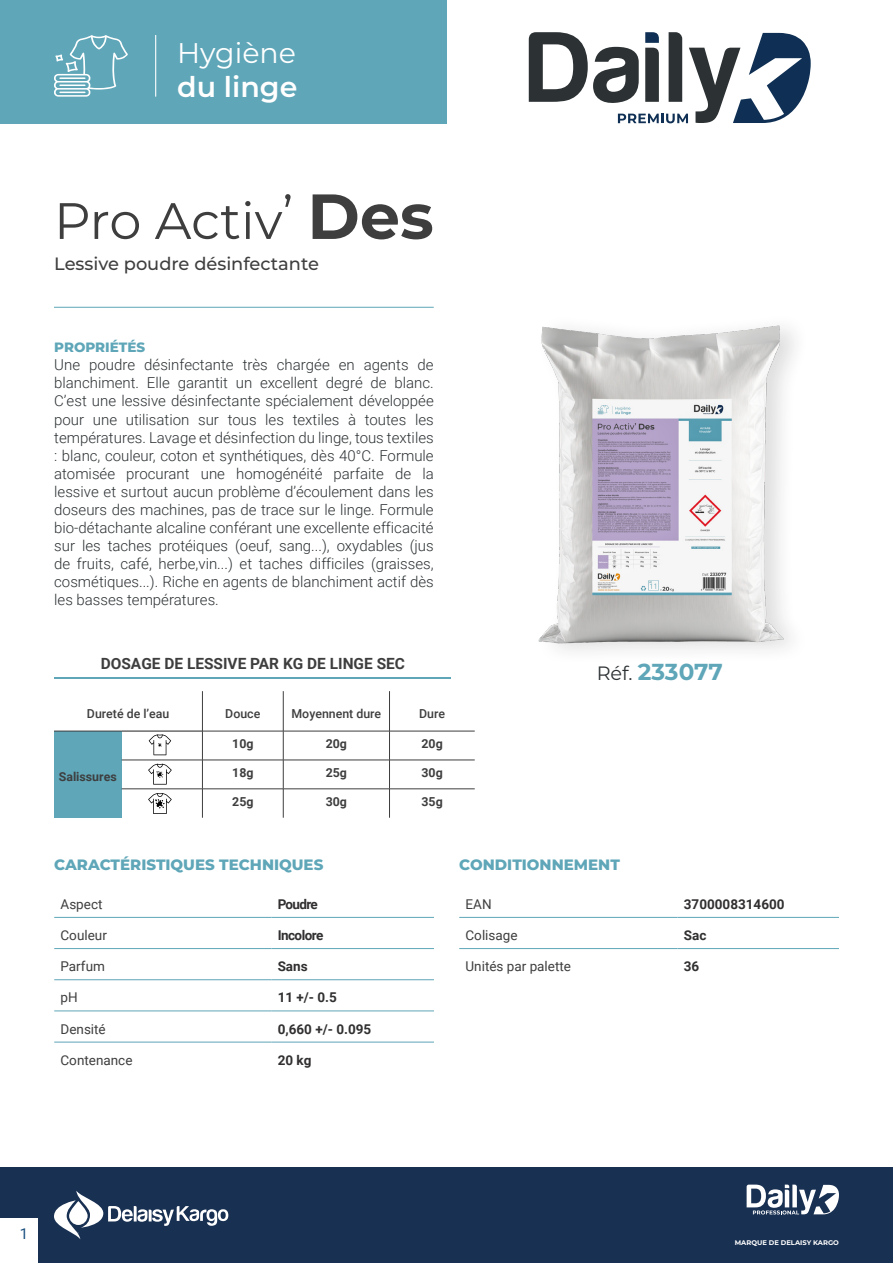
<style>
.page{position:relative;width:893px;height:1263px;background:#fff}
.page>*{position:absolute;margin:0;border:0;box-sizing:border-box;transform-origin:0 0}
.t1{font:700 63.6px "Montserrat";color:#3e3e3f}
.t2{font:51.15px "Montserrat";letter-spacing:-.005em;color:#3e3e3f}
.Medium_Size_80pt_Lea_96pt_Left{font:28.5px "Montserrat";color:#fff}
.Medium_Size_80pt_Lea_96pt_Left-2{font:600 28.5px "Montserrat";color:#fff}
.t3{font:700 23.1px "Montserrat";color:#5ea6b8}
.t4{font:500 17.85px "Montserrat";color:#3e3e3f}
.t5{font:700 15.45px "Roboto";color:#3e3e3f}
.t6{font:300 15px/18px "Roboto";color:#2c3133;text-align:justify}
.t7{font:800 15px "Montserrat";color:#5ea6b8}
.Regular_Size_22pt_Lea_37pt_Left{font:15px "Roboto";color:#1c5281}
.t8{font:13.5px "Roboto";color:#3e3e3f}
.t9{font:700 13.5px "Roboto";color:#312f30}
.t10{font:800 13.5px "Montserrat";color:#5ea6b8}
.t11{font:700 13.5px "Roboto";letter-spacing:-.04em;color:#312f30}
.t12{font:700 12.3px "Roboto";color:#3e3e3f}
.t13{font:500 12.3px "Roboto";color:#3e3e3f}
.t14{font:700 6.75px "Montserrat";color:#fff}
.s1{font-weight:400;font-size:19.35px;color:#2c3133}
</style>
<div class="page">
<div style="left:0;top:0;width:446px;height:123px;background:#5ea6b8"></div>
<svg style="left:529px;top:32px;width:282px;height:91px"></svg>
<div style="left:0;top:1167px;width:893px;height:96px;background:#183052"></div>
<svg style="left:54px;top:1191px;width:174px;height:48px"></svg>
<svg style="left:747px;top:1184px;width:92px;height:30px"></svg>
<img style="left:538px;top:325px;width:251px;height:326px">
<hr style="left:54px;top:307px;width:380px;height:1px;background:#5ea6b8">
<hr style="left:54px;top:917px;width:217px;height:1px;background:#5ea6b8">
<hr style="left:271px;top:917px;width:163px;height:1px;background:#5ea6b8">
<hr style="left:54px;top:948px;width:217px;height:1px;background:#5ea6b8">
<hr style="left:271px;top:948px;width:163px;height:1px;background:#5ea6b8">
<hr style="left:54px;top:979px;width:217px;height:1px;background:#5ea6b8">
<hr style="left:271px;top:979px;width:163px;height:1px;background:#5ea6b8">
<hr style="left:54px;top:1011px;width:217px;height:1px;background:#5ea6b8">
<hr style="left:271px;top:1011px;width:163px;height:1px;background:#5ea6b8">
<hr style="left:54px;top:1042px;width:217px;height:1px;background:#5ea6b8">
<hr style="left:271px;top:1042px;width:163px;height:1px;background:#5ea6b8">
<hr style="left:459px;top:917px;width:219px;height:1px;background:#5ea6b8">
<hr style="left:678px;top:917px;width:161px;height:1px;background:#5ea6b8">
<hr style="left:459px;top:948px;width:219px;height:1px;background:#5ea6b8">
<hr style="left:678px;top:948px;width:161px;height:1px;background:#5ea6b8">
<div style="left:0;top:1218px;width:38px;height:45px;background:#fff"></div>
<hr style="left:155px;top:35px;width:1px;height:62px;background:#fff">
<div style="left:54px;top:731px;width:68px;height:87px;background:#5ea6b8"></div>
<hr style="left:202px;top:691px;width:1px;height:40px;background:#3e3e3f">
<hr style="left:283px;top:691px;width:1px;height:40px;background:#3e3e3f">
<hr style="left:389px;top:691px;width:1px;height:40px;background:#3e3e3f">
<hr style="left:122px;top:760px;width:80px;height:1px;background:#3e3e3f">
<hr style="left:202px;top:760px;width:81px;height:1px;background:#3e3e3f">
<hr style="left:283px;top:760px;width:106px;height:1px;background:#3e3e3f">
<hr style="left:389px;top:760px;width:86px;height:1px;background:#3e3e3f">
<hr style="left:122px;top:788px;width:80px;height:1px;background:#3e3e3f">
<hr style="left:202px;top:788px;width:81px;height:1px;background:#3e3e3f">
<svg style="left:202px;top:732px;width:1px;height:86px"></svg>
<hr style="left:283px;top:788px;width:106px;height:1px;background:#3e3e3f">
<svg style="left:283px;top:732px;width:1px;height:86px"></svg>
<hr style="left:389px;top:788px;width:86px;height:1px;background:#3e3e3f">
<svg style="left:389px;top:732px;width:1px;height:86px"></svg>
<hr style="left:122px;top:731px;width:80px;height:1px;background:#231f20">
<hr style="left:202px;top:731px;width:81px;height:1px;background:#3e3e3f">
<hr style="left:283px;top:731px;width:106px;height:1px;background:#3e3e3f">
<hr style="left:389px;top:731px;width:86px;height:1px;background:#3e3e3f">
<hr style="left:54px;top:731px;width:68px;height:1px;background:#3e3e3f">
<hr style="left:55px;top:677px;width:396px;height:2px;background:#5ea6b8">
<svg style="left:149px;top:734px;width:22px;height:21px"></svg>
<svg style="left:148px;top:764px;width:24px;height:21px"></svg>
<svg style="left:148px;top:793px;width:24px;height:21px"></svg>
<svg style="left:54px;top:35px;width:74px;height:62px"></svg>
<p class="Medium_Size_80pt_Lea_96pt_Left" style="left:177px;top:33px;width:120px">Hygiène</p>
<p class="Medium_Size_80pt_Lea_96pt_Left-2" style="left:177px;top:66px;width:122px">du linge</p>
<p class="t2" style="left:54px;top:186px;width:241px">Pro Activ’</p>
<p class="t4" style="left:54px;top:251px;width:266px">Lessive poudre désinfectante</p>
<p class="t1" style="left:307px;top:170px;width:128px">Des</p>
<p class="t10" style="left:54px;top:338px;width:93px">PROPRIÉTÉS</p>
<p class="t6" style="left:54px;top:356px;width:381px">Une poudre désinfectante très chargée en agents de blanchiment. Elle garantit un excellent degré de blanc.<br>C’est une lessive désinfectante spécialement développée pour une utilisation sur tous les textiles à toutes les températures. Lavage et désinfection du linge, tous textiles : blanc, couleur, coton et synthétiques, dès 40°C. Formule atomisée procurant une homogénéité parfaite de la lessive et surtout aucun problème d’écoulement dans les doseurs des machines, pas de trace sur le linge. Formule bio-détachante alcaline conférant une excellente efficacité sur les taches protéiques (oeuf, sang...), oxydables (jus de fruits, café, herbe,vin...) et taches difficiles (graisses, cosmétiques...). Riche en agents de blanchiment actif dès les basses températures.</p>
<p class="t5" style="left:101px;top:652px;width:306px">DOSAGE DE LESSIVE PAR KG DE LINGE SEC</p>
<p class="t13" style="left:87px;top:705px;width:84px">Dureté de l’eau</p>
<p class="t13" style="left:225px;top:705px;width:37px">Douce</p>
<p class="t13" style="left:291px;top:705px;width:91px">Moyennent dure</p>
<p class="t13" style="left:419px;top:705px;width:27px">Dure</p>
<p class="t12" style="left:59px;top:768px;width:59px">Salissures</p>
<p class="t12" style="left:232px;top:735px;width:23px">10g</p>
<p class="t12" style="left:326px;top:735px;width:23px">20g</p>
<p class="t12" style="left:421px;top:735px;width:23px">20g</p>
<p class="t12" style="left:232px;top:764px;width:23px">18g</p>
<p class="t12" style="left:326px;top:764px;width:23px">25g</p>
<p class="t12" style="left:421px;top:764px;width:23px">30g</p>
<p class="t12" style="left:232px;top:793px;width:23px">25g</p>
<p class="t12" style="left:326px;top:793px;width:23px">30g</p>
<p class="t12" style="left:421px;top:793px;width:23px">35g</p>
<p class="t3" style="left:597px;top:655px;width:128px"><span class="s1">Réf.</span> 233077</p>
<p class="t7" style="left:54px;top:853px;width:271px">CARACTÉRISTIQUES TECHNIQUES</p>
<p class="t8" style="left:61px;top:895px;width:43px">Aspect</p>
<p class="t9" style="left:278px;top:895px;width:42px">Poudre</p>
<p class="t8" style="left:61px;top:926px;width:48px">Couleur</p>
<p class="t11" style="left:278px;top:926px;width:47px">Incolore</p>
<p class="t8" style="left:61px;top:957px;width:46px">Parfum</p>
<p class="t9" style="left:278px;top:957px;width:32px">Sans</p>
<p class="t8" style="left:61px;top:988px;width:19px">pH</p>
<p class="t9" style="left:278px;top:988px;width:61px">11 +/- 0.5</p>
<p class="t8" style="left:61px;top:1019px;width:47px">Densité</p>
<p class="t9" style="left:278px;top:1019px;width:95px">0,660 +/- 0.095</p>
<p class="t8" style="left:61px;top:1050px;width:73px">Contenance</p>
<p class="t9" style="left:278px;top:1050px;width:35px">20 kg</p>
<p class="t7" style="left:459px;top:853px;width:162px">CONDITIONNEMENT</p>
<p class="t8" style="left:465px;top:895px;width:28px">EAN</p>
<p class="t9" style="left:684px;top:895px;width:102px">3700008314600</p>
<p class="t8" style="left:465px;top:926px;width:54px">Colisage</p>
<p class="t9" style="left:684px;top:926px;width:24px">Sac</p>
<p class="t8" style="left:465px;top:957px;width:107px">Unités par palette</p>
<p class="t9" style="left:684px;top:957px;width:17px">36</p>
<p class="Regular_Size_22pt_Lea_37pt_Left" style="left:20px;top:1223px;width:10px">1</p>
<p class="t14" style="left:735px;top:1238px;width:106px">MARQUE DE DELAISY KARGO</p>
</div>
